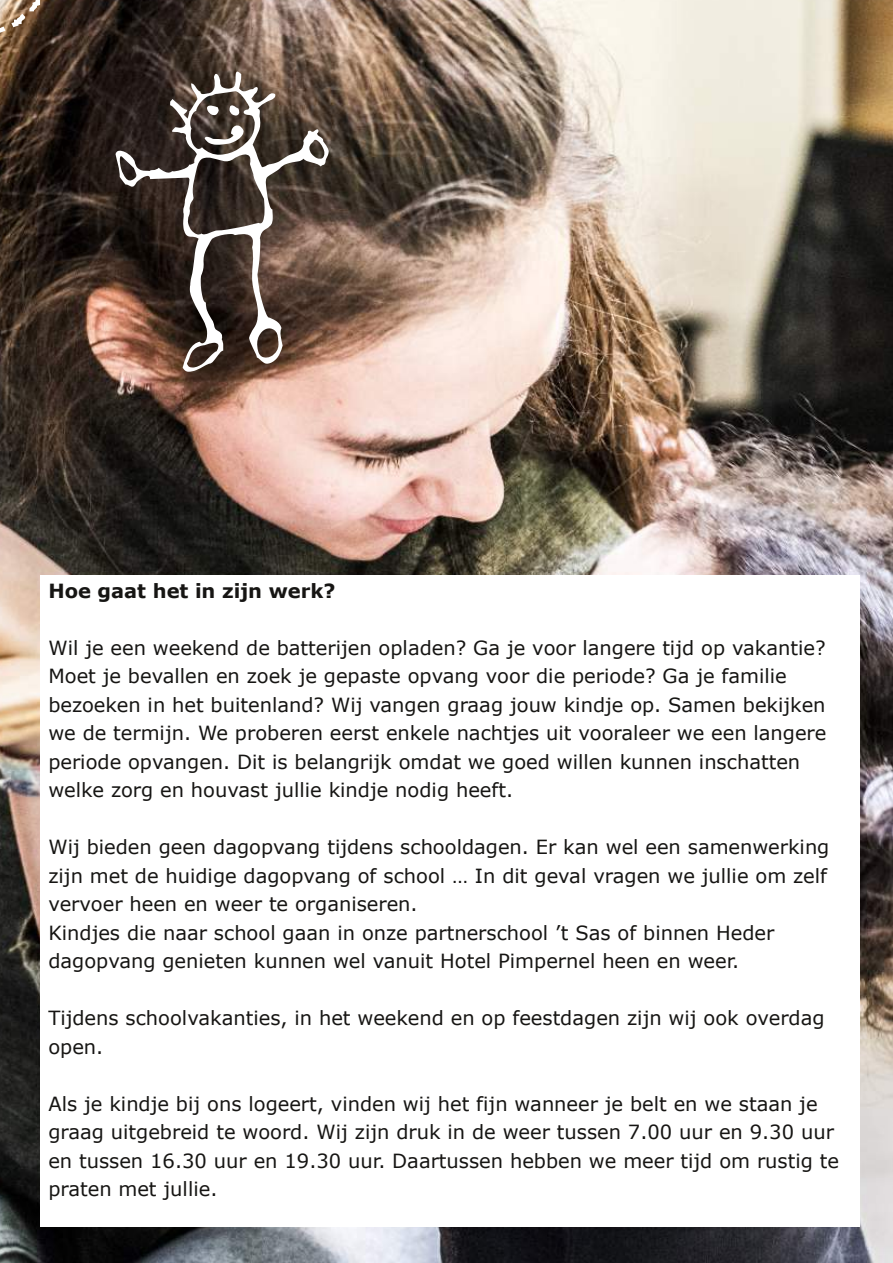
<style>
.page{position:relative;width:893px;height:1263px;background:#fff}
.page>*{position:absolute;margin:0;border:0;box-sizing:border-box;transform-origin:0 0}
.t1{font:300px "Kidsfontone";color:#fff}
.t2{font:19.5px/28.5px "Verdana";color:#161513}
.t3{font:700 19.5px "Verdana";color:#161513}
</style>
<div class="page">
<img style="left:0;top:2px;width:893px;height:1261px">
<img style="left:42px;top:0;width:851px;height:2px">
<svg style="left:0;top:0;width:42px;height:76px"></svg>
<svg style="left:0;top:950px;width:168px;height:313px"></svg>
<div style="left:41px;top:575px;width:819px;height:652px;background:#fff"></div>
<h1 class="t1" style="left:113px;top:53px;width:223px">h</h1>
<p class="t3" style="left:48px;top:578px;width:289px">Hoe gaat het in zijn werk?</p>
<p class="t2" style="left:48px;top:633px;width:780px">Wil je een weekend de batterijen opladen? Ga je voor langere tijd op vakantie?<br>Moet je bevallen en zoek je gepaste opvang voor die periode? Ga je familie bezoeken in het buitenland? Wij vangen graag jouw kindje op. Samen bekijken we de termijn. We proberen eerst enkele nachtjes uit vooraleer we een langere periode opvangen. Dit is belangrijk omdat we goed willen kunnen inschatten welke zorg en houvast jullie kindje nodig heeft.</p>
<p class="t2" style="left:48px;top:832px;width:783px">Wij bieden geen dagopvang tijdens schooldagen. Er kan wel een samenwerking zijn met de huidige dagopvang of school … In dit geval vragen we jullie om zelf vervoer heen en weer te organiseren.<br>Kindjes die naar school gaan in onze partnerschool ’t Sas of binnen Heder dagopvang genieten kunnen wel vanuit Hotel Pimpernel heen en weer.</p>
<p class="t2" style="left:48px;top:1003px;width:778px">Tijdens schoolvakanties, in het weekend en op feestdagen zijn wij ook overdag open.</p>
<p class="t2" style="left:48px;top:1089px;width:792px">Als je kindje bij ons logeert, vinden wij het fijn wanneer je belt en we staan je graag uitgebreid te woord. Wij zijn druk in de weer tussen 7.00 uur en 9.30 uur en tussen 16.30 uur en 19.30 uur. Daartussen hebben we meer tijd om rustig te praten met jullie.</p>
</div>
